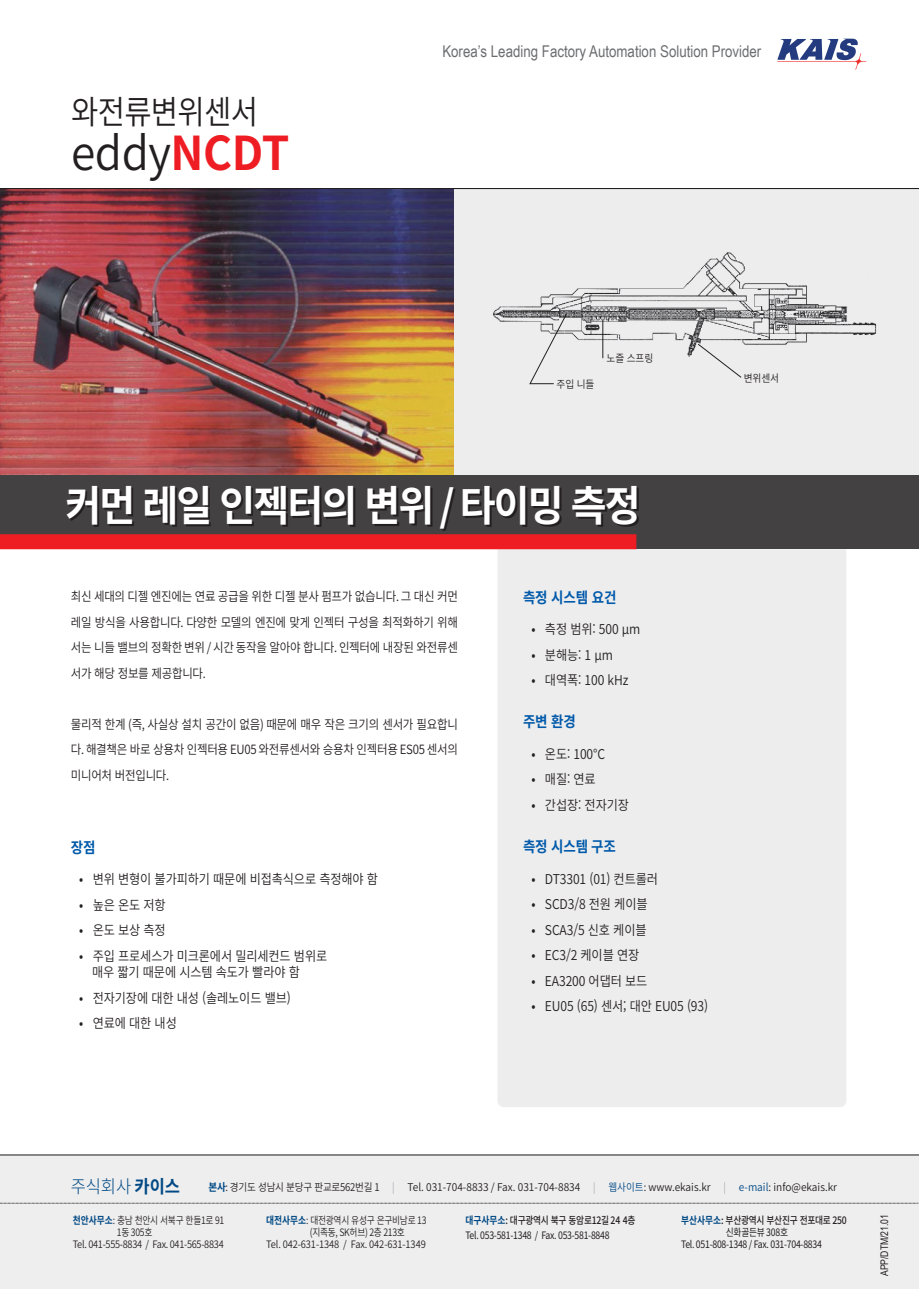
<style>
.page{position:relative;width:919px;height:1289px;background:#fff}
.page>*{position:absolute;margin:0;border:0;box-sizing:border-box;transform-origin:0 0}
.t1{font:600 46.5px "Noto Sans CJ Kkr";color:#231f20;scale:.95 1}
.t2{font:700 42px "Noto Sans CJ Kkr";letter-spacing:-.05em;color:#fff;scale:.93 1}
.t3{font:600 33px "Noto Sans CJ Kkr";letter-spacing:-.025em;color:#231f20;scale:.9 1}
.t4{font:300 18px "Noto Sans CJ Kkr";color:#014984;scale:.92 1}
.t5{font:16.2px "Arial Narrow";color:#6c6d70}
.t6{font:700 15px "Noto Sans CJ Kkr";letter-spacing:-.01em;color:#015aaa;scale:.9 1}
.t7{font:600 13.5px/16.2px "Noto Sans CJ Kkr";letter-spacing:-.01em;color:#231f20;scale:.9 1}
.t8{font:600 12.75px/25.5px "Noto Sans CJ Kkr";letter-spacing:-.025em;color:#231f20;text-align:justify;scale:.9 1}
.t9{font:600 10.65px "Noto Sans CJ Kkr";color:#231f20;scale:.9 1}
.t10{font:10.5px "Arial Narrow";color:#231f20}
.t11{font:600 10.5px "Noto Sans CJ Kkr";letter-spacing:-.01em;color:#231f20;scale:.92 1}
.t12{font:10.2px/15px "Noto Sans CJ Kkr";letter-spacing:-.03em;color:#231f20;scale:.85 1}
.t13{font:600 10.2px "Noto Sans CJ Kkr";letter-spacing:-.03em;color:#231f20;scale:.85 1}
.t14{font:600 10.2px "Noto Sans CJ Kkr";letter-spacing:-.03em;color:#231f20;scale:.9 1}
.t15{font:600 10.2px "Noto Sans CJ Kkr";letter-spacing:-.01em;color:#231f20;scale:.91 1}
.t16{font:500 10.2px "Noto Sans CJ Kkr";letter-spacing:-.03em;color:#231f20;scale:.85 1}
.s1{font-weight:700;color:#ee1d23}
.s2{font-weight:400}
.s3{font-weight:700}
.s4{font-weight:700;color:#014984}
.s5{font-weight:300;color:#939598}
.s6{color:#014984}
.s7{font-weight:500}
</style>
<div class="page">
<svg style="left:777px;top:39px;width:89px;height:31px"></svg>
<div style="left:0;top:1154px;width:918px;height:134px;background:#eeeeef"></div>
<svg style="left:0;top:1202px;width:919px;height:1px"></svg>
<hr style="left:0;top:1154px;width:918px;height:1px;background:#231f20">
<div style="left:497px;top:549px;width:349px;height:558px;background:#ededee"></div>
<div style="left:0;top:474px;width:918px;height:75px;background:#444142"></div>
<div style="left:0;top:189px;width:918px;height:285px;background:#ededee"></div>
<img style="left:0;top:189px;width:453px;height:285px">
<hr style="left:0;top:474px;width:1px;height:75px;background:#231f20">
<svg style="left:69px;top:488px;width:569px;height:43px"></svg>
<div style="left:0;top:534px;width:636px;height:15px;background:#ee1d23"></div>
<hr style="left:0;top:188px;width:918px;height:1px;background:#231f20">
<svg style="left:715px;top:358px;width:26px;height:20px"></svg>
<svg style="left:529px;top:358px;width:25px;height:26px"></svg>
<img style="left:493px;top:252px;width:384px;height:106px">
<p class="t3" style="left:71px;top:93px;width:209px">와전류변위센서</p>
<p class="t1" style="left:71px;top:127px;width:231px">eddy<span class="s1">NCDT</span></p>
<p class="t5" style="left:442px;top:39px;width:320px">Korea’s Leading Factory Automation Solution Provider</p>
<p class="t11" style="left:556px;top:378px;width:43px">주입 니들</p>
<p class="t11" style="left:606px;top:352px;width:52px">노즐 스프링</p>
<p class="t11" style="left:743px;top:372px;width:40px">변위센서</p>
<p class="t2" style="left:66px;top:482px;width:619px">커먼 레일 인젝터의 변위 / 타이밍 측정</p>
<p class="t8" style="left:71px;top:584px;width:431px">최신 세대의 디젤 엔진에는 연료 공급을 위한 디젤 분사 펌프가 없습니다. 그 대신 커먼 레일 방식을 사용합니다. 다양한 모델의 엔진에 맞게 인젝터 구성을 최적화하기 위해 서는 니들 밸브의 정확한 변위 / 시간 동작을 알아야 합니다. 인젝터에 내장된 와전류센 서가 해당 정보를 제공합니다.</p>
<p class="t8" style="left:71px;top:711px;width:431px">물리적 한계 (즉, 사실상 설치 공간이 없음) 때문에 매우 작은 크기의 센서가 필요합니 다. 해결책은 바로 상용차 인젝터용 EU05 와전류센서와 승용차 인젝터용 ES05 센서의 미니어처 버전입니다.</p>
<p class="t6" style="left:71px;top:838px;width:29px">장점</p>
<p class="t7" style="left:79px;top:871px;width:333px"><span class="s2">•</span> 변위 변형이 불가피하기 때문에 비접촉식으로 측정해야 함</p>
<p class="t7" style="left:79px;top:897px;width:98px"><span class="s2">•</span> 높은 온도 저항</p>
<p class="t7" style="left:79px;top:922px;width:98px"><span class="s2">•</span> 온도 보상 측정</p>
<p class="t7" style="left:92px;top:948px;width:263px;text-indent:-13px"><span class="s2">•</span> 주입 프로세스가 미크론에서 밀리세컨드 범위로 매우 짧기 때문에 시스템 속도가 빨라야 함</p>
<p class="t7" style="left:79px;top:989px;width:236px"><span class="s2">•</span> 전자기장에 대한 내성 (솔레노이드 밸브)</p>
<p class="t7" style="left:79px;top:1015px;width:110px"><span class="s2">•</span> 연료에 대한 내성</p>
<p class="t6" style="left:523px;top:589px;width:105px">측정 시스템 요건</p>
<p class="t7" style="left:531px;top:621px;width:123px"><span class="s2">•</span> 측정 범위: 500 μm</p>
<p class="t7" style="left:531px;top:647px;width:92px"><span class="s2">•</span> 분해능: 1 μm</p>
<p class="t7" style="left:531px;top:672px;width:109px"><span class="s2">•</span> 대역폭: 100 kHz</p>
<p class="t6" style="left:523px;top:713px;width:60px">주변 환경</p>
<p class="t7" style="left:531px;top:746px;width:83px"><span class="s2">•</span> 온도: 100°C</p>
<p class="t7" style="left:531px;top:771px;width:73px"><span class="s2">•</span> 매질: 연료</p>
<p class="t7" style="left:531px;top:797px;width:110px"><span class="s2">•</span> 간섭장: 전자기장</p>
<p class="t6" style="left:523px;top:838px;width:105px">측정 시스템 구조</p>
<p class="t7" style="left:531px;top:870px;width:142px"><span class="s2">•</span> DT3301 (01) 컨트롤러</p>
<p class="t7" style="left:531px;top:896px;width:130px"><span class="s2">•</span> SCD3/8 전원 케이블</p>
<p class="t7" style="left:531px;top:921px;width:129px"><span class="s2">•</span> SCA3/5 신호 케이블</p>
<p class="t7" style="left:531px;top:947px;width:121px"><span class="s2">•</span> EC3/2 케이블 연장</p>
<p class="t7" style="left:531px;top:972px;width:130px"><span class="s2">•</span> EA3200 어댑터 보드</p>
<p class="t7" style="left:531px;top:998px;width:198px"><span class="s2">•</span> EU05 (65) 센서; 대안 EU05 (93)</p>
<h3 class="t4" style="left:71px;top:1176px;width:120px">주식회사 <span class="s3">카이스</span></h3>
<p class="t9" style="left:208px;top:1181px;width:700px"><span class="s4">본사</span>: 경기도 성남시 분당구 판교로562번길 1 <span class="s5">|</span> Tel. 031-704-8833 / Fax. 031-704-8834 <span class="s5">|</span> <span class="s6">웹사이트</span>: www.ekais.kr <span class="s5">|</span> <span class="s6">e-mail</span>: info@ekais.kr</p>
<p class="t13" style="left:73px;top:1214px;width:180px"><span class="s4">천안사무소</span>: 충남 천안시 서북구 한들1로 91</p>
<p class="t13" style="left:117px;top:1226px;width:43px">1동 305호</p>
<p class="t14" style="left:73px;top:1238px;width:169px">Tel. 041-555-8834 / Fax. 041-565-8834</p>
<p class="t13" style="left:266px;top:1214px;width:190px"><span class="s4">대전사무소</span>: 대전광역시 유성구 은구비남로 13</p>
<p class="t13" style="left:310px;top:1226px;width:113px">(지족동, SK허브) 2층 213호</p>
<p class="t15" style="left:266px;top:1238px;width:177px">Tel. 042-631-1348 / Fax. 042-631-1349</p>
<p class="t12" style="left:465px;top:1212px;width:202px"><span class="s4">대구사무소</span><span class="s7">: 대구광역시 북구 동암로12길 24 4층<br></span>Tel. 053-581-1348 / Fax. 053-581-8848</p>
<p class="t16" style="left:681px;top:1214px;width:196px"><span class="s4">부산사무소</span>: 부산광역시 부산진구 전포대로 250</p>
<p class="t12" style="left:725px;top:1224px;width:75px">신화골든뷰 308호</p>
<p class="t12" style="left:681px;top:1237px;width:167px">Tel. 051-808-1348 / Fax. 031-704-8834</p>
<p class="t10" style="left:876px;top:1276px;width:64px;rotate:-90deg">APP/DTM/21.01</p>
</div>
